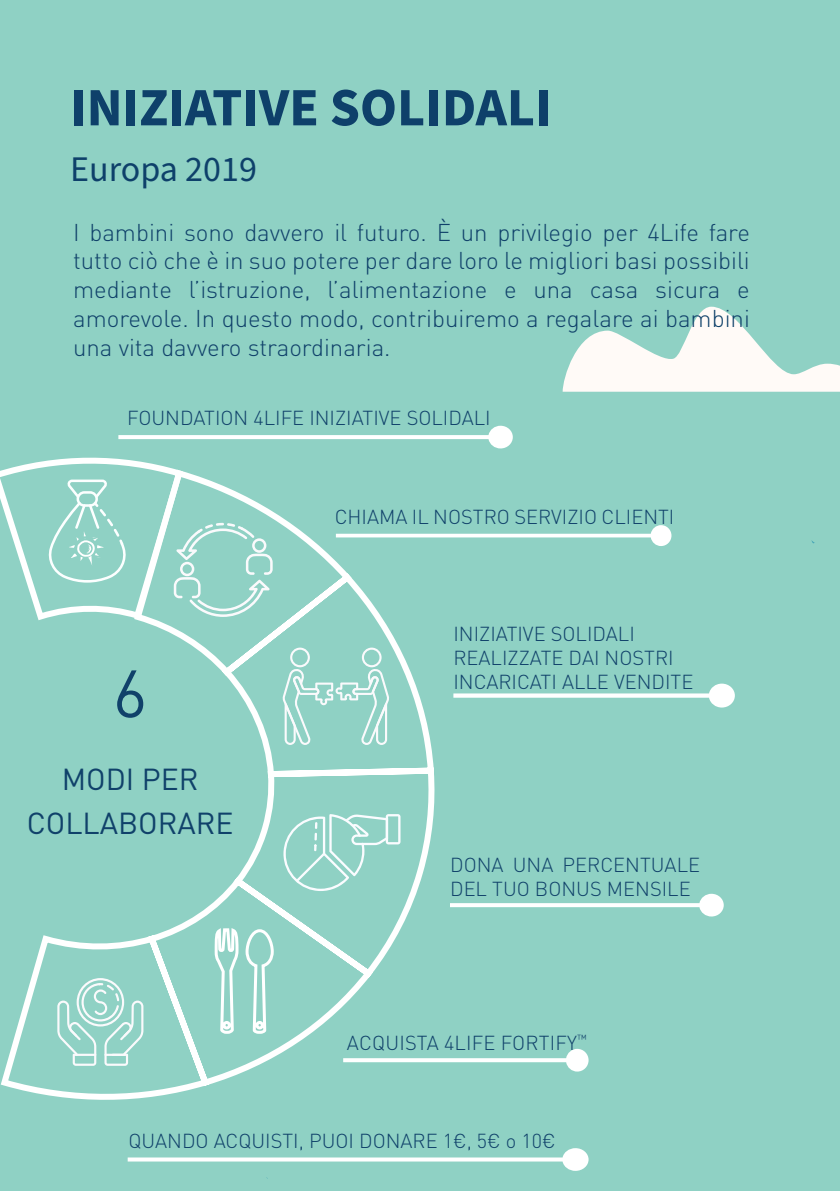
<style>
.page{position:relative;width:840px;height:1191px;background:#fff}
.page>*{position:absolute;margin:0;border:0;box-sizing:border-box;transform-origin:0 0}
.Cuerpo_United{font:66px "DIN Pro";color:#10416a}
.t1{font:700 54px "Source Sans Pro";color:#0e406a}
.t2{font:36px "Source Sans Pro";color:#0e406a}
.Cuerpo_United-2{font:30px/44px "DIN Pro";color:#10416a;text-align:center}
.Cuerpo_United-3{font:300 24px/28.8px "DIN Pro";color:#10416a;text-align:justify}
.Cuerpo_United-4{font:300 20px/24px "DIN Pro";color:#10416a}
</style>
<div class="page">
<div style="left:0;top:0;width:839px;height:1191px;background:#8fd1c4"></div>
<svg style="left:437px;top:525px;width:234px;height:21px"></svg>
<svg style="left:453px;top:683px;width:281px;height:24px"></svg>
<svg style="left:450px;top:893px;width:273px;height:23px"></svg>
<svg style="left:128px;top:1148px;width:460px;height:22px"></svg>
<svg style="left:437px;top:1048px;width:151px;height:23px"></svg>
<svg style="left:562px;top:307px;width:277px;height:85px"></svg>
<svg style="left:0;top:511px;width:437px;height:589px"></svg>
<svg style="left:118px;top:426px;width:394px;height:22px"></svg>
<svg style="left:283px;top:814px;width:117px;height:77px"></svg>
<svg style="left:282px;top:647px;width:107px;height:98px"></svg>
<svg style="left:57px;top:978px;width:86px;height:87px"></svg>
<svg style="left:0;top:457px;width:272px;height:167px"></svg>
<svg style="left:213px;top:925px;width:62px;height:110px"></svg>
<p class="t1" style="left:70px;top:71px;width:483px">INIZIATIVE SOLIDALI</p>
<p class="t2" style="left:70px;top:145px;width:188px">Europa 2019</p>
<p class="Cuerpo_United-3" style="left:73px;top:217px;width:678px">I bambini sono davvero il futuro. È un privilegio per 4Life fare tutto ciò che è in suo potere per dare loro le migliori basi possibili mediante l’istruzione, l’alimentazione e una casa sicura e amorevole. In questo modo, contribuiremo a regalare ai bambini una vita davvero straordinaria.</p>
<p class="Cuerpo_United-4" style="left:127px;top:404px;width:365px">FOUNDATION 4LIFE INIZIATIVE SOLIDALI</p>
<p class="Cuerpo_United" style="left:113px;top:648px;width:36px">6</p>
<p class="Cuerpo_United-2" style="left:27px;top:755px;width:208px">MODI PER<br>COLLABORARE</p>
<p class="Cuerpo_United-4" style="left:334px;top:503px;width:341px">CHIAMA IL NOSTRO SERVIZIO CLIENTI</p>
<p class="Cuerpo_United-4" style="left:453px;top:621px;width:241px">INIZIATIVE SOLIDALI<br>REALIZZATE DAI NOSTRI<br>INCARICATI ALLE VENDITE</p>
<p class="Cuerpo_United-4" style="left:450px;top:852px;width:251px">DONA UNA PERCENTUALE<br>DEL TUO BONUS MENSILE</p>
<p class="Cuerpo_United-4" style="left:347px;top:1029px;width:241px">ACQUISTA 4LIFE FORTIFY<sup>™</sup></p>
<p class="Cuerpo_United-4" style="left:128px;top:1128px;width:428px">QUANDO ACQUISTI, PUOI DONARE 1€, 5€ o 10€</p>
</div>
